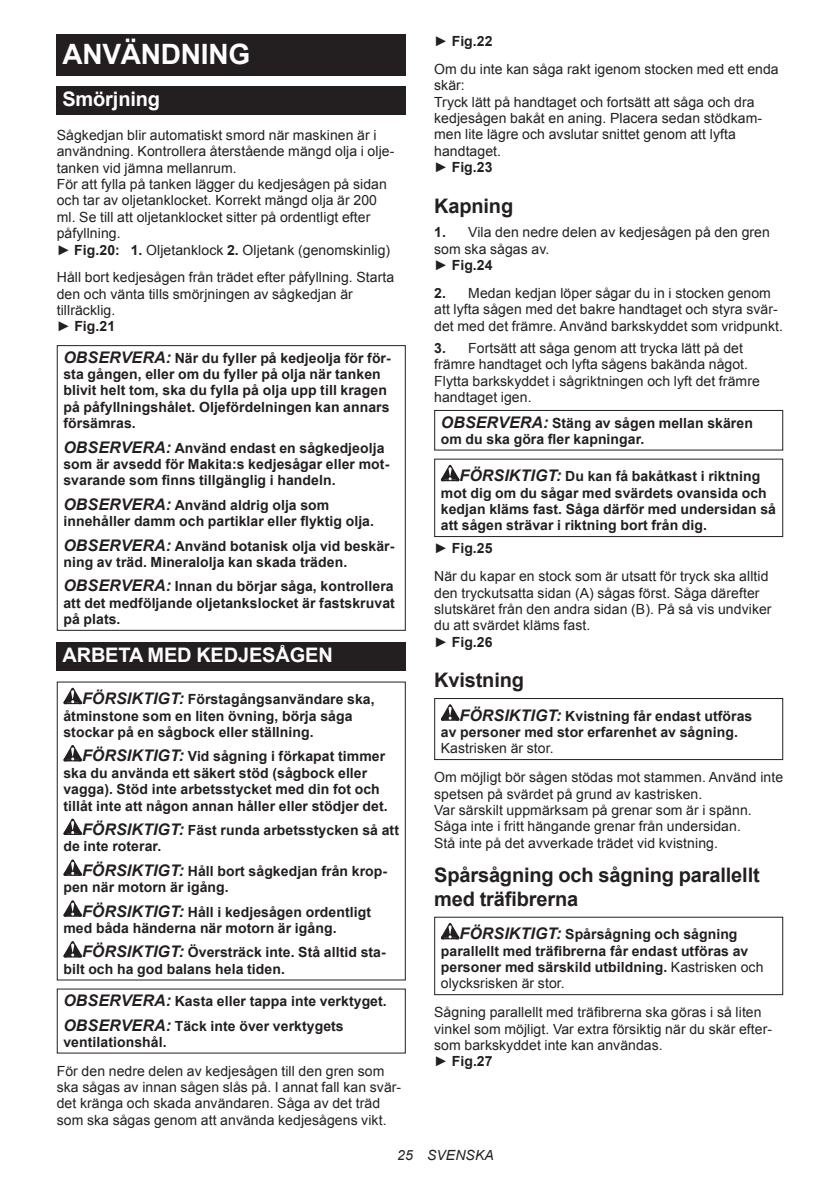
<style>
.page{position:relative;width:840px;height:1191px;background:#fff}
.page>*{position:absolute;margin:0;border:0;box-sizing:border-box;transform-origin:0 0}
.t1{font:700 28px "Arial";letter-spacing:-.01em;color:#fff}
.t2{font:700 20px/23.4px "Arial";letter-spacing:-.01em;color:#231f20}
.t3{font:700 20px "Arial";letter-spacing:-.01em;color:#fff}
.t4{font:14px/16.4px "Arial";letter-spacing:.005em;color:#231f20}
.t5{font:700 14px/16.4px "Arial";letter-spacing:.005em;color:#231f20}
.t6{font:italic 14px "Arial";letter-spacing:.005em;color:#231f20}
.s1{font-weight:700}
.s2{font-style:italic;font-size:16px}
.s3{font-weight:400}
</style>
<div class="page">
<div style="left:57px;top:34px;width:348px;height:41px;background:#231f20"></div>
<div style="left:57px;top:86px;width:348px;height:29px;background:#231f20"></div>
<div style="left:57px;top:345px;width:348px;height:286px;border:1px solid #231f20"></div>
<div style="left:57px;top:642px;width:348px;height:28px;background:#231f20"></div>
<svg style="left:63px;top:688px;width:19px;height:16px"></svg>
<svg style="left:63px;top:745px;width:19px;height:16px"></svg>
<svg style="left:63px;top:818px;width:19px;height:17px"></svg>
<svg style="left:63px;top:859px;width:19px;height:16px"></svg>
<svg style="left:63px;top:900px;width:19px;height:16px"></svg>
<svg style="left:63px;top:941px;width:19px;height:16px"></svg>
<div style="left:434px;top:410px;width:348px;height:40px;border:1px solid #231f20"></div>
<svg style="left:440px;top:465px;width:19px;height:16px"></svg>
<div style="left:434px;top:458px;width:348px;height:79px;border:1px solid #231f20"></div>
<svg style="left:440px;top:704px;width:19px;height:16px"></svg>
<div style="left:434px;top:698px;width:348px;height:62px;border:1px solid #231f20"></div>
<svg style="left:440px;top:923px;width:19px;height:16px"></svg>
<div style="left:434px;top:916px;width:348px;height:79px;border:1px solid #231f20"></div>
<h1 class="t1" style="left:62px;top:43px;width:189px">ANVÄNDNING</h1>
<h2 class="t3" style="left:62px;top:91px;width:99px">Smörjning</h2>
<p class="t4" style="left:57px;top:127px;width:339px">Sågkedjan blir automatiskt smord när maskinen är i användning. Kontrollera återstående mängd olja i olje&shy;tanken vid jämna mellanrum.<br>För att fylla på tanken lägger du kedjesågen på sidan och tar av oljetanklocket. Korrekt mängd olja är 200 ml. Se till att oljetanklocket sitter på ordentligt efter påfyllning.<br>► <span class="s1">Fig.20: 1.</span> Oljetanklock <span class="s1">2.</span> Oljetank (genomskinlig)</p>
<p class="t4" style="left:57px;top:269px;width:339px">Håll bort kedjesågen från trädet efter påfyllning. Starta den och vänta tills smörjningen av sågkedjan är tillräcklig.<br>► <span class="s1">Fig.21</span></p>
<p class="t5" style="left:63px;top:351px;width:329px"><span class="s2">OBSERVERA:</span> När du fyller på kedjeolja för för&shy;sta gången, eller om du fyller på olja när tanken blivit helt tom, ska du fylla på olja upp till kragen på påfyllningshålet. Oljefördelningen kan annars försämras.</p>
<p class="t5" style="left:63px;top:440px;width:327px"><span class="s2">OBSERVERA:</span> Använd endast en sågkedjeolja som är avsedd för Makita:s kedjesågar eller mot&shy;svarande som finns tillgänglig i handeln.</p>
<p class="t5" style="left:63px;top:498px;width:312px"><span class="s2">OBSERVERA:</span> Använd aldrig olja som innehåller damm och partiklar eller flyktig olja.</p>
<p class="t5" style="left:63px;top:538px;width:332px"><span class="s2">OBSERVERA:</span> Använd botanisk olja vid beskär&shy;ning av träd. Mineralolja kan skada träden.</p>
<p class="t5" style="left:63px;top:579px;width:333px;text-align:justify"><span class="s2">OBSERVERA:</span> Innan du börjar såga, kontrollera att det medföljande oljetankslocket är fastskruvat på plats.</p>
<h2 class="t3" style="left:62px;top:647px;width:272px">ARBETA MED KEDJESÅGEN</h2>
<p class="t5" style="left:63px;top:692px;width:312px;text-indent:19px"><span class="s2">FÖRSIKTIGT:</span> Förstagångsanvändare ska, åtminstone som en liten övning, börja såga stockar på en sågbock eller ställning.</p>
<p class="t5" style="left:63px;top:749px;width:325px;text-indent:19px"><span class="s2">FÖRSIKTIGT:</span> Vid sågning i förkapat timmer ska du använda ett säkert stöd (sågbock eller vagga). Stöd inte arbetsstycket med din fot och tillåt inte att någon annan håller eller stödjer det.</p>
<p class="t5" style="left:63px;top:823px;width:337px;text-indent:19px"><span class="s2">FÖRSIKTIGT:</span> Fäst runda arbetsstycken så att de inte roterar.</p>
<p class="t5" style="left:63px;top:863px;width:325px;text-indent:19px"><span class="s2">FÖRSIKTIGT:</span> Håll bort sågkedjan från krop&shy;pen när motorn är igång.</p>
<p class="t5" style="left:63px;top:904px;width:309px;text-indent:19px"><span class="s2">FÖRSIKTIGT:</span> Håll i kedjesågen ordentligt med båda händerna när motorn är igång.</p>
<p class="t5" style="left:63px;top:945px;width:324px;text-indent:19px"><span class="s2">FÖRSIKTIGT:</span> Översträck inte. Stå alltid sta&shy;bilt och ha god balans hela tiden.</p>
<p class="t5" style="left:63px;top:990px;width:325px;line-height:24.4px"><span class="s2">OBSERVERA:</span> Kasta eller tappa inte verktyget.<br><span class="s2">OBSERVERA:</span> Täck inte över verktygets</p>
<p class="t5" style="left:63px;top:1035px;width:105px">ventilationshål.</p>
<p class="t4" style="left:57px;top:1062px;width:346px">För den nedre delen av kedjesågen till den gren som ska sågas av innan sågen slås på. I annat fall kan svär&shy;det kränga och skada användaren. Såga av det träd som ska sågas genom att använda kedjesågens vikt.</p>
<p class="t4" style="left:434px;top:27px;width:346px;line-height:27.8px">► <span class="s1">Fig.22<br></span>Om du inte kan såga rakt igenom stocken med ett enda</p>
<p class="t4" style="left:434px;top:77px;width:329px">skär:<br>Tryck lätt på handtaget och fortsätt att såga och dra kedjesågen bakåt en aning. Placera sedan stödkam&shy;men lite lägre och avslutar snittet genom att lyfta handtaget.<br>► <span class="s1">Fig.23</span></p>
<h2 class="t2" style="left:434px;top:195px;width:81px">Kapning</h2>
<p class="t4" style="left:434px;top:224px;width:337px"><span class="s1">1.</span> Vila den nedre delen av kedjesågen på den gren som ska sågas av.<br>► <span class="s1">Fig.24</span></p>
<p class="t4" style="left:434px;top:285px;width:350px"><span class="s1">2.</span> Medan kedjan löper sågar du in i stocken genom att lyfta sågen med det bakre handtaget och styra svär&shy;det med det främre. Använd barkskyddet som vridpunkt.</p>
<p class="t4" style="left:434px;top:341px;width:327px"><span class="s1">3.</span> Fortsätt att såga genom att trycka lätt på det främre handtaget och lyfta sågens bakända något.<br>Flytta barkskyddet i sågriktningen och lyft det främre handtaget igen.</p>
<p class="t5" style="left:440px;top:415px;width:313px"><span class="s2">OBSERVERA:</span> Stäng av sågen mellan skären om du ska göra fler kapningar.</p>
<p class="t5" style="left:440px;top:469px;width:336px;text-indent:19px"><span class="s2">FÖRSIKTIGT:</span> Du kan få bakåtkast i riktning mot dig om du sågar med svärdets ovansida och kedjan kläms fast. Såga därför med undersidan så att sågen strävar i riktning bort från dig.</p>
<p class="t4" style="left:434px;top:535px;width:335px;line-height:27.8px">► <span class="s1">Fig.25<br></span>När du kapar en stock som är utsatt för tryck ska alltid</p>
<p class="t4" style="left:434px;top:584px;width:339px">den tryckutsatta sidan (A) sågas först. Såga därefter slutskäret från den andra sidan (B). På så vis undviker du att svärdet kläms fast.<br>► <span class="s1">Fig.26</span></p>
<h2 class="t2" style="left:434px;top:670px;width:91px">Kvistning</h2>
<p class="t5" style="left:440px;top:708px;width:313px;text-indent:19px"><span class="s2">FÖRSIKTIGT:</span> Kvistning får endast utföras av personer med stor erfarenhet av sågning.</p>
<p class="t4" style="left:434px;top:735px;width:350px;line-height:28.8px;text-indent:7px">Kastrisken är stor.<br>Om möjligt bör sågen stödas mot stammen. Använd inte</p>
<p class="t4" style="left:434px;top:786px;width:319px">spetsen på svärdet på grund av kastrisken.<br>Var särskilt uppmärksam på grenar som är i spänn.<br>Såga inte i fritt hängande grenar från undersidan.<br>Stå inte på det avverkade trädet vid kvistning.</p>
<h2 class="t2" style="left:434px;top:865px;width:327px">Spårsågning och sågning parallellt med träfibrerna</h2>
<p class="t5" style="left:440px;top:927px;width:324px;text-indent:19px"><span class="s2">FÖRSIKTIGT:</span> Spårsågning och sågning parallellt med träfibrerna får endast utföras av personer med särskild utbildning. <span class="s3">Kastrisken och olycksrisken är stor.</span></p>
<p class="t4" style="left:434px;top:1004px;width:339px">Sågning parallellt med träfibrerna ska göras i så liten vinkel som möjligt. Var extra försiktig när du skär efter&shy;som barkskyddet inte kan användas.<br>► <span class="s1">Fig.27</span></p>
<p class="t6" style="left:397px;top:1147px;width:98px">25 SVENSKA</p>
</div>
